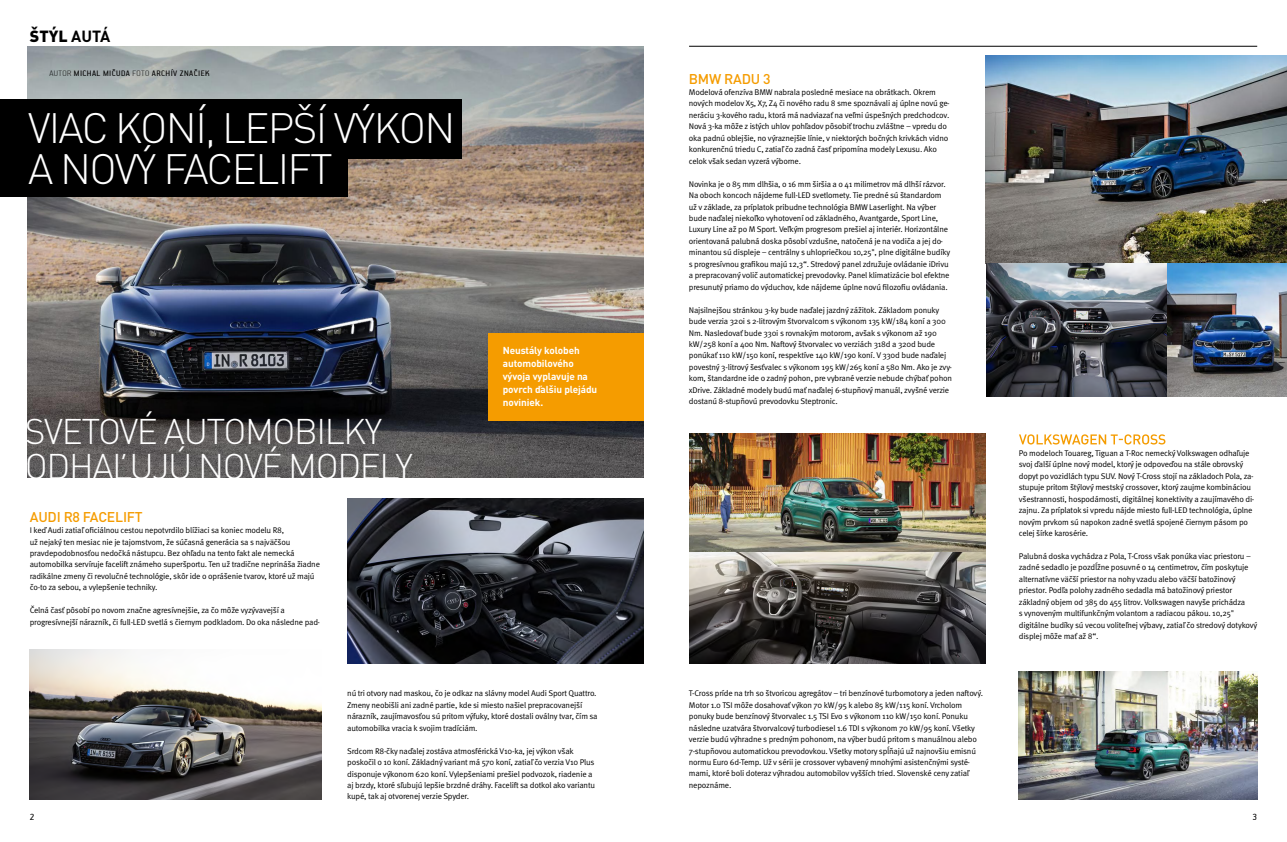
<style>
.page{position:relative;width:1287px;height:842px;background:#fff}
.page>*{position:absolute;margin:0;border:0;box-sizing:border-box;transform-origin:0 0}
.t1{font:300 41.9px/41.1px "DIN Pro";letter-spacing:-.04em;color:#fff}
.t2{font:300 35.2px/34.5px "DIN Pro";letter-spacing:-.04em;color:#fff}
.t3{font:900 16px "DIN Pro";color:#000}
.t4{font:500 14px "DIN Pro";letter-spacing:-.015em;color:#f59c00}
.t5{font:700 10px/13px "DIN Pro";letter-spacing:-.01em;color:#fff}
.t6{font:10px "PF Handbook Pro";color:#000}
.t7{font:9px "PF Handbook Pro";letter-spacing:.05em;color:#000}
.t8{font:8.3px/11.5px "Meta Pro";letter-spacing:-.025em;color:#000}
.s1{font-weight:700}
.s2{font-weight:100}
</style>
<div class="page">
<img style="left:28px;top:46px;width:615px;height:432px">
<div style="left:0;top:99px;width:462px;height:60px;background:#000"></div>
<div style="left:0;top:144px;width:347px;height:53px;background:#000"></div>
<hr style="left:689px;top:46px;width:568px;height:1px;background:#000">
<div style="left:488px;top:333px;width:155px;height:88px;background:#f59c00"></div>
<img style="left:347px;top:499px;width:297px;height:164px">
<img style="left:30px;top:649px;width:292px;height:150px">
<svg style="left:1019px;top:434px;width:146px;height:10px"></svg>
<img style="left:985px;top:55px;width:302px;height:341px">
<img style="left:689px;top:434px;width:296px;height:229px">
<img style="left:1019px;top:672px;width:238px;height:127px">
<h3 class="t3" style="left:30px;top:25px;width:82px">ŠTÝL <span class="s1">AUTÁ</span></h3>
<p class="t7" style="left:49px;top:68px;width:162px"><span class="s2">AUTOR</span> MICHAL MIČUDA <span class="s2">FOTO</span> ARCHÍV ZNAČIEK</p>
<h1 class="t1" style="left:28px;top:106px;width:429px">VIAC KONÍ, LEPŠÍ VÝKON<br>A NOVÝ FACELIFT</h1>
<h2 class="t2" style="left:25px;top:414px;width:389px">SVETOVÉ AUTOMOBILKY<br>ODHAĽUJÚ NOVÉ MODELY</h2>
<h3 class="t4" style="left:30px;top:507px;width:114px">AUDI R8 FACELIFT</h3>
<p class="t8" style="left:30px;top:525px;width:292px">I keď Audi zatiaľ oficiálnou cestou nepotvrdilo blížiaci sa koniec modelu R8,<br>už nejaký ten mesiac nie je tajomstvom, že súčasná generácia sa s najväčšou pravdepodobnosťou nedočká nástupcu. Bez ohľadu na tento fakt ale nemecká automobilka servíruje facelift známeho superšportu. Ten už tradične neprináša žiadne radikálne zmeny či revolučné technológie, skôr ide o oprášenie tvarov, ktoré už majú čo-to za sebou, a vylepšenie techniky.</p>
<p class="t8" style="left:30px;top:605px;width:292px">Čelná časť pôsobí po novom značne agresívnejšie, za čo môže vyzývavejší a progresívnejší nárazník, či full-LED svetlá s čiernym podkladom. Do oka následne pad-</p>
<p class="t5" style="left:503px;top:344px;width:96px">Neustály kolobeh automobilového vývoja vyplavuje na povrch ďalšiu plejádu noviniek.</p>
<p class="t8" style="left:347px;top:688px;width:252px">nú tri otvory nad maskou, čo je odkaz na slávny model Audi Sport Quattro.<br>Zmeny neobišli ani zadné partie, kde si miesto našiel prepracovanejší nárazník, zaujímavosťou sú pritom výfuky, ktoré dostali oválny tvar, čím sa automobilka vracia k svojim tradíciám.</p>
<p class="t8" style="left:347px;top:745px;width:249px">Srdcom R8-čky naďalej zostáva atmosférická V10-ka, jej výkon však poskočil o 10 koní. Základný variant má 570 koní, zatiaľ čo verzia V10 Plus disponuje výkonom 620 koní. Vylepšeniami prešiel podvozok, riadenie a aj brzdy, ktoré sľubujú lepšie brzdné dráhy. Facelift sa dotkol ako variantu kupé, tak aj otvorenej verzie Spyder.</p>
<h3 class="t4" style="left:689px;top:69px;width:83px">BMW RADU 3</h3>
<p class="t8" style="left:689px;top:87px;width:262px">Modelová ofenzíva BMW nabrala posledné mesiace na obrátkach. Okrem nových modelov X5, X7, Z4 či nového radu 8 sme spoznávali aj úplne novú ge&shy;neráciu 3-kového radu, ktorá má nadviazať na veľmi úspešných predchodcov.<br>Nová 3-ka môže z istých uhlov pohľadov pôsobiť trochu zvláštne – vpredu do oka padnú oblejšie, no výraznejšie línie, v niektorých bočných krivkách vidno konkurenčnú triedu C, zatiaľ čo zadná časť pripomína modely Lexusu. Ako celok však sedan vyzerá výborne.</p>
<p class="t8" style="left:689px;top:178px;width:263px">Novinka je o 85 mm dlhšia, o 16 mm širšia a o 41 milimetrov má dlhší rázvor.<br>Na oboch koncoch nájdeme full-LED svetlomety. Tie predné sú štandardom už v základe, za príplatok pribudne technológia BMW Laserlight. Na výber bude naďalej niekoľko vyhotovení od základného, Avantgarde, Sport Line, Luxury Line až po M Sport. Veľkým progresom prešiel aj interiér. Horizontálne orientovaná palubná doska pôsobí vzdušne, natočená je na vodiča a jej do&shy;minantou sú displeje – centrálny s uhlopriečkou 10,25", plne digitálne budíky s progresívnou grafikou majú 12,3“. Stredový panel združuje ovládanie iDrivu a prepracovaný volič automatickej prevodovky. Panel klimatizácie bol efektne presunutý priamo do výduchov, kde nájdeme úplne novú filozofiu ovládania.</p>
<p class="t8" style="left:689px;top:304px;width:265px">Najsilnejšou stránkou 3-ky bude naďalej jazdný zážitok. Základom ponuky bude verzia 320i s 2-litrovým štvorvalcom s výkonom 135 kW/184 koní a 300<br>Nm. Nasledovať bude 330i s rovnakým motorom, avšak s výkonom až 190 kW/258 koní a 400 Nm. Naftový štvorvalec vo verziách 318d a 320d bude ponúkať 110 kW/150 koní, respektíve 140 kW/190 koní. V 330d bude naďalej povestný 3-litrový šesťvalec s výkonom 195 kW/265 koní a 580 Nm. Ako je zvy&shy;kom, štandardne ide o zadný pohon, pre vybrané verzie nebude chýbať pohon xDrive. Základné modely budú mať naďalej 6-stupňový manuál, zvyšné verzie dostanú 8-stupňovú prevodovku Steptronic.</p>
<p class="t8" style="left:689px;top:688px;width:296px">T-Cross príde na trh so štvoricou agregátov – tri benzínové turbomotory a jeden naftový.<br>Motor 1.0 TSI môže dosahovať výkon 70 kW/95 k alebo 85 kW/115 koní. Vrcholom ponuky bude benzínový štvorvalec 1.5 TSI Evo s výkonom 110 kW/150 koní. Ponuku následne uzatvára štvorvalcový turbodiesel 1.6 TDI s výkonom 70 kW/95 koní. Všetky verzie budú výhradne s predným pohonom, na výber budú pritom s manuálnou alebo 7-stupňovou automatickou prevodovkou. Všetky motory spĺňajú už najnovšiu emisnú normu Euro 6d-Temp. Už v sérii je crossover vybavený mnohými asistenčnými systé&shy;mami, ktoré boli doteraz výhradou automobilov vyšších tried. Slovenské ceny zatiaľ nepoznáme.</p>
<p class="t8" style="left:1019px;top:447px;width:237px">Po modeloch Touareg, Tiguan a T-Roc nemecký Volkswagen odhaľuje svoj ďalší úplne nový model, ktorý je odpoveďou na stále obrovský dopyt po vozidlách typu SUV. Nový T-Cross stojí na základoch Pola, za&shy;stupuje pritom štýlový mestský crossover, ktorý zaujme kombináciou všestrannosti, hospodárnosti, digitálnej konektivity a zaujímavého di&shy;zajnu. Za príplatok si vpredu nájde miesto full-LED technológia, úplne novým prvkom sú napokon zadné svetlá spojené čiernym pásom po celej šírke karosérie.</p>
<p class="t8" style="left:1019px;top:551px;width:240px">Palubná doska vychádza z Pola, T-Cross však ponúka viac priestoru – zadné sedadlo je pozdĺžne posuvné o 14 centimetrov, čím poskytuje alternatívne väčší priestor na nohy vzadu alebo väčší batožinový priestor. Podľa polohy zadného sedadla má batožinový priestor základný objem od 385 do 455 litrov. Volkswagen navyše prichádza<br>s vynoveným multifunkčným volantom a radiacou pákou. 10,25" digitálne budíky sú vecou voliteľnej výbavy, zatiaľ čo stredový dotykový displej môže mať až 8“.</p>
<p class="t6" style="left:30px;top:811px;width:6px">2</p>
<p class="t6" style="left:1252px;top:811px;width:6px">3</p>
</div>
